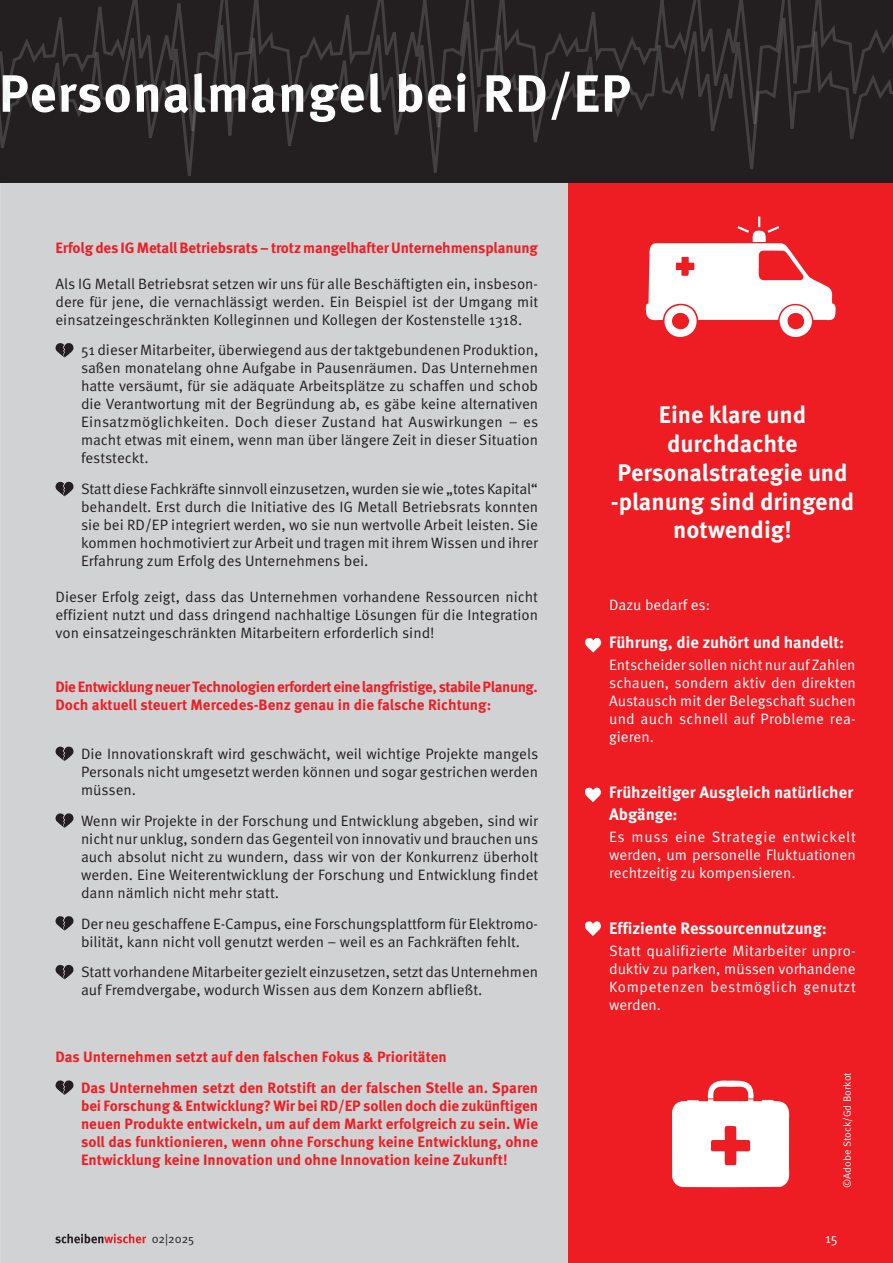
<style>
.page{position:relative;width:893px;height:1263px;background:#fff}
.page>*{position:absolute;margin:0;border:0;box-sizing:border-box;transform-origin:0 0}
.t1{font:700 52.5px "Meta Pro";letter-spacing:.02em;color:#fff}
.t2{font:700 24px/28.8px "Meta Pro";color:#fff;text-align:center}
.t3{font:700 16.5px/21.6px "Meta Pro";color:#fff}
.t4{font:15px/18px "Meta Pro Norm";letter-spacing:-.005em;color:#231f20;text-align:justify}
.t5{font:700 15px/18px "Meta Pro";letter-spacing:-.01em;color:#ee1d23}
.t6{font:15px/18px "Meta Pro Norm";color:#fff;text-align:justify}
.t7{font:700 15px/18px "Meta Pro";letter-spacing:-.03em;color:#ee1d23}
.t8{font:13.5px "Meta Pro Norm";color:#fff}
.t9{font:12px "Meta Pro Norm";letter-spacing:-.01em;color:#231f20}
.t10{font:10.5px "Meta Pro Norm";color:#fff}
</style>
<div class="page">
<div style="left:0;top:176px;width:606px;height:1087px;background:#d1d2d4"></div>
<div style="left:568px;top:183px;width:325px;height:1080px;background:#ee1d23"></div>
<svg style="left:55px;top:343px;width:19px;height:14px"></svg>
<svg style="left:55px;top:481px;width:19px;height:15px"></svg>
<svg style="left:55px;top:746px;width:19px;height:15px"></svg>
<svg style="left:55px;top:813px;width:19px;height:15px"></svg>
<svg style="left:55px;top:916px;width:19px;height:15px"></svg>
<svg style="left:55px;top:965px;width:19px;height:14px"></svg>
<svg style="left:55px;top:1080px;width:19px;height:15px"></svg>
<svg style="left:672px;top:1080px;width:118px;height:107px"></svg>
<svg style="left:645px;top:216px;width:191px;height:121px"></svg>
<svg style="left:585px;top:637px;width:17px;height:15px"></svg>
<svg style="left:585px;top:787px;width:16px;height:15px"></svg>
<svg style="left:585px;top:921px;width:16px;height:15px"></svg>
<svg style="left:0;top:0;width:893px;height:183px;background:#272324"></svg>
<svg style="left:55px;top:1234px;width:91px;height:9px"></svg>
<h1 class="t1" style="left:-1px;top:52px;width:634px">Personalmangel bei RD/EP</h1>
<p class="t5" style="left:55px;top:237px;width:484px">Erfolg des IG Metall Betriebsrats – trotz mangelhafter Unternehmensplanung</p>
<p class="t4" style="left:55px;top:273px;width:484px">Als IG Metall Betriebsrat setzen wir uns für alle Beschäftigten ein, insbeson&shy;dere für jene, die vernachlässigt werden. Ein Beispiel ist der Umgang mit einsatzeingeschränkten Kolleginnen und Kollegen der Kostenstelle 1318.</p>
<p class="t4" style="left:81px;top:340px;width:459px">51 dieser Mitarbeiter, überwiegend aus der taktgebundenen Produktion, saßen monatelang ohne Aufgabe in Pausenräumen. Das Unternehmen hatte versäumt, für sie adäquate Arbeitsplätze zu schaffen und schob die Verantwortung mit der Begründung ab, es gäbe keine alternativen Einsatzmöglichkeiten. Doch dieser Zustand hat Auswirkungen – es macht etwas mit einem, wenn man über längere Zeit in dieser Situation feststeckt.</p>
<p class="t4" style="left:81px;top:479px;width:459px">Statt diese Fachkräfte sinnvoll einzusetzen, wurden sie wie „totes Kapital“ behandelt. Erst durch die Initiative des IG Metall Betriebsrats konnten sie bei RD/EP integriert werden, wo sie nun wertvolle Arbeit leisten. Sie kommen hochmotiviert zur Arbeit und tragen mit ihrem Wissen und ihrer Erfahrung zum Erfolg des Unternehmens bei.</p>
<p class="t4" style="left:55px;top:587px;width:484px">Dieser Erfolg zeigt, dass das Unternehmen vorhandene Ressourcen nicht effizient nutzt und dass dringend nachhaltige Lösungen für die Integration von einsatzeingeschränkten Mitarbeitern erforderlich sind!</p>
<p class="t7" style="left:55px;top:677px;width:484px">Die Entwicklung neuer Technologien erfordert eine langfristige, stabile Planung.<br>Doch aktuell steuert Mercedes-Benz genau in die falsche Richtung:</p>
<p class="t4" style="left:81px;top:744px;width:459px">Die Innovationskraft wird geschwächt, weil wichtige Projekte mangels Personals nicht umgesetzt werden können und sogar gestrichen werden müssen.</p>
<p class="t4" style="left:81px;top:810px;width:459px">Wenn wir Projekte in der Forschung und Entwicklung abgeben, sind wir nicht nur unklug, sondern das Gegenteil von innovativ und brauchen uns auch absolut nicht zu wundern, dass wir von der Konkurrenz überholt werden. Eine Weiterentwicklung der Forschung und Entwicklung findet dann nämlich nicht mehr statt.</p>
<p class="t4" style="left:81px;top:913px;width:459px">Der neu geschaffene E-Campus, eine Forschungsplattform für Elektromo&shy;bilität, kann nicht voll genutzt werden – weil es an Fachkräften fehlt.</p>
<p class="t4" style="left:81px;top:962px;width:458px">Statt vorhandene Mitarbeiter gezielt einzusetzen, setzt das Unternehmen auf Fremdvergabe, wodurch Wissen aus dem Konzern abfließt.</p>
<p class="t5" style="left:81px;top:1040px;width:459px;line-height:30.8px;text-indent:-26px">Das Unternehmen setzt auf den falschen Fokus &amp; Prioritäten<br>Das Unternehmen setzt den Rotstift an der falschen Stelle an. Sparen</p>
<p class="t5" style="left:81px;top:1095px;width:459px;text-align:justify">bei Forschung &amp; Entwicklung? Wir bei RD/EP sollen doch die zukünftigen neuen Produkte entwickeln, um auf dem Markt erfolgreich zu sein. Wie soll das funktionieren, wenn ohne Forschung keine Entwicklung, ohne Entwicklung keine Innovation und ohne Innovation keine Zukunft!</p>
<h2 class="t2" style="left:611px;top:399px;width:245px">Eine klare und durchdachte<br>Personalstrategie und -planung sind dringend notwendig!</h2>
<p class="t6" style="left:609px;top:595px;width:103px">Dazu bedarf es:</p>
<p class="t3" style="left:609px;top:631px;width:237px">Führung, die zuhört und handelt:</p>
<p class="t6" style="left:609px;top:655px;width:248px">Entscheider sollen nicht nur auf Zahlen schauen, sondern aktiv den direkten Austausch mit der Belegschaft suchen und auch schnell auf Probleme rea&shy;gieren.</p>
<p class="t3" style="left:609px;top:781px;width:246px">Frühzeitiger Ausgleich natürlicher<br>Abgänge:</p>
<p class="t6" style="left:609px;top:827px;width:248px">Es muss eine Strategie entwickelt werden, um personelle Fluktuationen rechtzeitig zu kompensieren.</p>
<p class="t3" style="left:609px;top:916px;width:219px">Effiziente Ressourcennutzung:</p>
<p class="t6" style="left:609px;top:941px;width:248px">Statt qualifizierte Mitarbeiter unpro&shy;duktiv zu parken, müssen vorhandene Kompetenzen bestmöglich genutzt werden.</p>
<p class="t10" style="left:839px;top:1188px;width:117px;rotate:-90deg">©Adobe Stock/Gd Borkot</p>
<p class="t9" style="left:152px;top:1230px;width:44px">02|2025</p>
<p class="t8" style="left:825px;top:1228px;width:14px">15</p>
</div>
